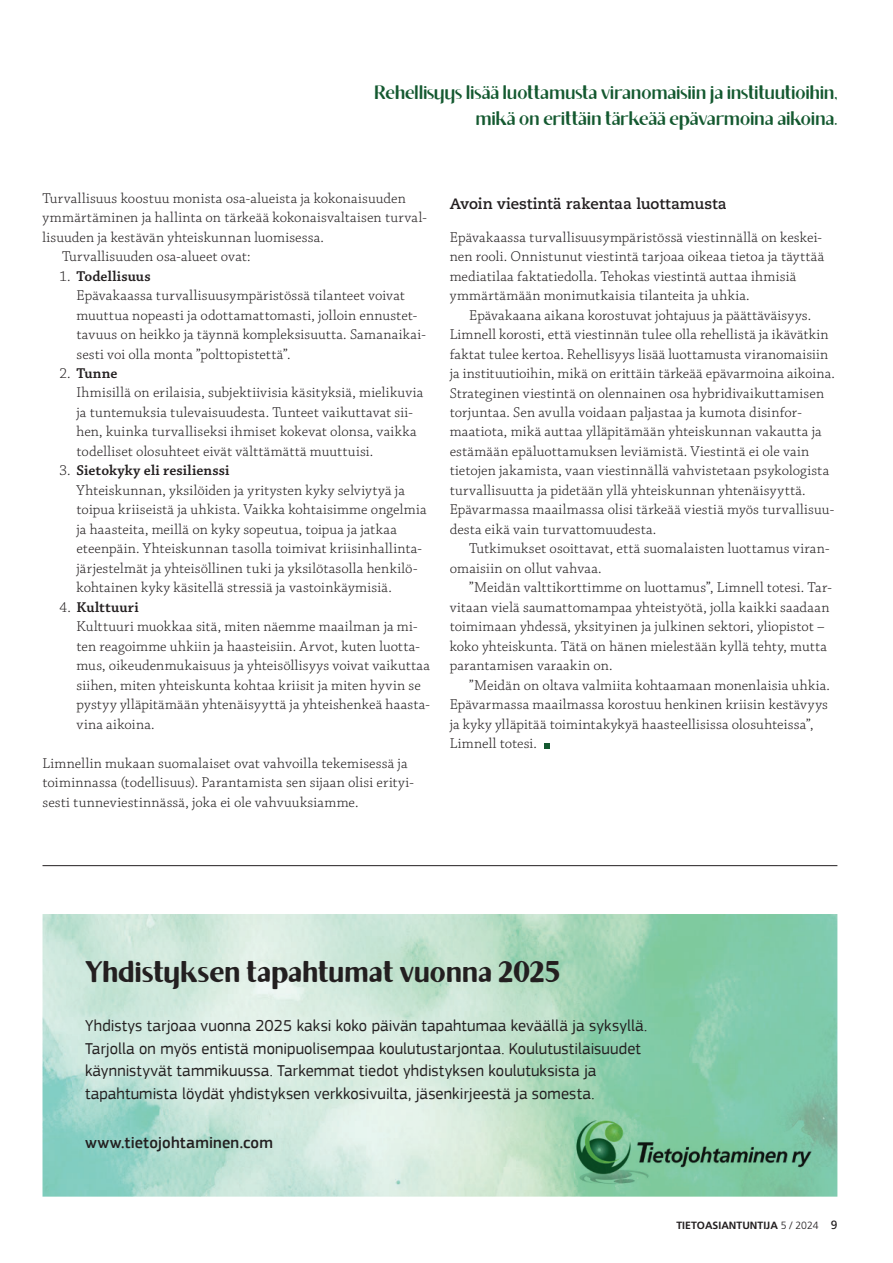
<style>
.page{position:relative;width:893px;height:1263px;background:#fff}
.page>*{position:absolute;margin:0;border:0;box-sizing:border-box;transform-origin:0 0}
.t1{font:700 30px "Brixton Sans TC";letter-spacing:.005em;color:#231f20}
.t2{font:300 19.5px/25.5px "Brixton Sans TC";letter-spacing:.01em;color:#145930;text-align:right}
.t3{font:16.5px/22.5px "PF Square Sans Pro";letter-spacing:.005em;color:#231f20}
.t4{font:500 16.5px "PF Square Sans Pro";letter-spacing:.01em;color:#231f20}
.t5{font:300 15px/19.5px "Chaparral Pro";letter-spacing:.015em;color:#231f20}
.t6{font:700 15px "Caecilia LT Std";color:#231f20}
.t7{font:700 10.5px "Frutiger LT Std";color:#231f20}
.s1{font-weight:600}
.s2{color:#242021}
.s3{font-weight:300}
.s4{font-weight:400;font-size:12px}
</style>
<div class="page">
<img style="left:43px;top:914px;width:794px;height:283px">
<svg style="left:544px;top:743px;width:6px;height:5px"></svg>
<img style="left:574px;top:1117px;width:238px;height:69px">
<hr style="left:43px;top:865px;width:794px;height:1px;background:#231f20">
<h2 class="t2" style="left:374px;top:80px;width:464px">Rehellisyys lisää luottamusta viranomaisiin ja instituutioihin, mikä on erittäin tärkeää epävarmoina aikoina.</h2>
<p class="t5" style="left:43px;top:189px;width:365px">Turvallisuus koostuu monista osa-alueista ja kokonaisuuden</p>
<p class="t5" style="left:43px;top:209px;width:386px">ymmärtäminen ja hallinta on tärkeää kokonaisvaltaisen turval-</p>
<p class="t5" style="left:43px;top:228px;width:283px">lisuuden ja kestävän yhteiskunnan luomisessa.</p>
<p class="t5" style="left:62px;top:248px;width:190px">Turvallisuuden osa-alueet ovat:</p>
<p class="t5" style="left:77px;top:267px;width:351px;text-indent:-17px">1. <span class="s1">Todellisuus<br></span>Epävakaassa turvallisuusympäristössä tilanteet voivat muuttua nopeasti ja odottamattomasti, jolloin ennustet&shy;tavuus on heikko ja täynnä kompleksisuutta. Samanaikai&shy;sesti voi olla monta ”polttopistettä”.</p>
<p class="t5" style="left:77px;top:365px;width:348px;text-indent:-17px">2. <span class="s1">Tunne<br></span>Ihmisillä on erilaisia, subjektiivisia käsityksiä, mielikuvia ja tuntemuksia tulevaisuudesta. Tunteet vaikuttavat sii&shy;hen, kuinka turvalliseksi ihmiset kokevat olonsa, vaikka todelliset olosuhteet eivät välttämättä muuttuisi.</p>
<p class="t5" style="left:77px;top:462px;width:352px;text-indent:-17px">3. <span class="s1">Sietokyky eli resilienssi<br></span>Yhteiskunnan, yksilöiden ja yritysten kyky selviytyä ja toipua kriiseistä ja uhkista. Vaikka kohtaisimme ongelmia ja haasteita, meillä on kyky sopeutua, toipua ja jatkaa eteenpäin. Yhteiskunnan tasolla toimivat kriisinhallinta&shy;järjestelmät ja yhteisöllinen tuki ja yksilötasolla henkilö&shy;kohtainen kyky käsitellä stressiä ja vastoinkäymisiä.</p>
<p class="t5" style="left:77px;top:599px;width:355px;text-indent:-17px">4. <span class="s1">Kulttuuri<br></span>Kulttuuri muokkaa sitä, miten näemme maailman ja mi&shy;ten reagoimme uhkiin ja haasteisiin. Arvot, kuten luotta&shy;mus, oikeudenmukaisuus ja yhteisöllisyys voivat vaikuttaa siihen, miten yhteiskunta kohtaa kriisit ja miten hyvin se pystyy ylläpitämään yhtenäisyyttä ja yhteishenkeä haasta&shy;vina aikoina.</p>
<p class="t5" style="left:43px;top:755px;width:373px">Limnellin mukaan suomalaiset ovat vahvoilla tekemisessä ja toiminnassa (todellisuus). Parantamista sen sijaan olisi erityi&shy;sesti tunneviestinnässä, joka ei ole vahvuuksiamme.</p>
<p class="t6" style="left:450px;top:195px;width:279px">Avoin viestintä rakentaa luottamusta</p>
<p class="t5" style="left:450px;top:228px;width:376px">Epävakaassa turvallisuusympäristössä viestinnällä on keskei&shy;nen rooli. Onnistunut viestintä tarjoaa oikeaa tietoa ja täyttää mediatilaa faktatiedolla. Tehokas viestintä auttaa ihmisiä ymmärtämään monimutkaisia tilanteita ja uhkia.</p>
<p class="t5" style="left:450px;top:306px;width:387px;text-indent:19px">Epävakaana aikana korostuvat johtajuus ja päättäväisyys.<br>Limnell korosti, että viestinnän tulee olla rehellistä ja ikävätkin faktat tulee kertoa. Rehellisyys lisää luottamusta viranomaisiin ja instituutioihin, mikä on erittäin tärkeää epävarmoina aikoina.<br>Strateginen viestintä on olennainen osa hybridivaikuttamisen torjuntaa. Sen avulla voidaan paljastaa ja kumota disinfor&shy;maatiota, mikä auttaa ylläpitämään yhteiskunnan vakautta ja estämään epäluottamuksen leviämistä. Viestintä ei ole vain tietojen jakamista, vaan viestinnällä vahvistetaan psykologista turvallisuutta ja pidetään yllä yhteiskunnan yhtenäisyyttä.<br>Epävarmassa maailmassa olisi tärkeää viestiä myös turvallisuu&shy;desta eikä vain turvattomuudesta.</p>
<p class="t5" style="left:450px;top:540px;width:381px;text-indent:19px">Tutkimukset osoittavat, että suomalaisten luottamus viran&shy;omaisiin on ollut vahvaa.</p>
<p class="t5" style="left:450px;top:579px;width:384px;text-indent:19px">”Meidän valttikorttimme on luottamus”, Limnell totesi. Tar&shy;vitaan vielä saumattomampaa yhteistyötä, jolla kaikki saadaan toimimaan yhdessä, yksityinen ja julkinen sektori, yliopistot – koko yhteiskunta. Tätä on hänen mielestään kyllä tehty, mutta parantamisen varaakin on.</p>
<p class="t5" style="left:450px;top:677px;width:382px;text-indent:19px">”Meidän on oltava valmiita kohtaamaan monenlaisia uhkia.<br>Epävarmassa maailmassa korostuu henkinen kriisin kestävyys ja kyky ylläpitää <span class="s2">to</span>imintakykyä haasteellisissa olosuhteissa”, Limnell tote<span class="s2">si.</span></p>
<h1 class="t1" style="left:85px;top:954px;width:476px">Yhdistyksen tapahtumat vuonna 2025</h1>
<p class="t3" style="left:85px;top:1016px;width:564px">Yhdistys tarjoaa vuonna 2025 kaksi koko päivän tapahtumaa keväällä ja syksyllä.<br>Tarjolla on myös entistä monipuolisempaa koulutustarjontaa. Koulutustilaisuudet käynnistyvät tammikuussa. Tarkemmat tiedot yhdistyksen koulutuksista ja tapahtumista löydät yhdistyksen verkkosivuilta, jäsenkirjeestä ja somesta.</p>
<p class="t4" style="left:85px;top:1135px;width:189px">www.tietojohtaminen.com</p>
<p class="t7" style="left:676px;top:1220px;width:162px">TIETOASIANTUNTIJA <span class="s3">5 / 2024</span> <span class="s4">9</span></p>
</div>
